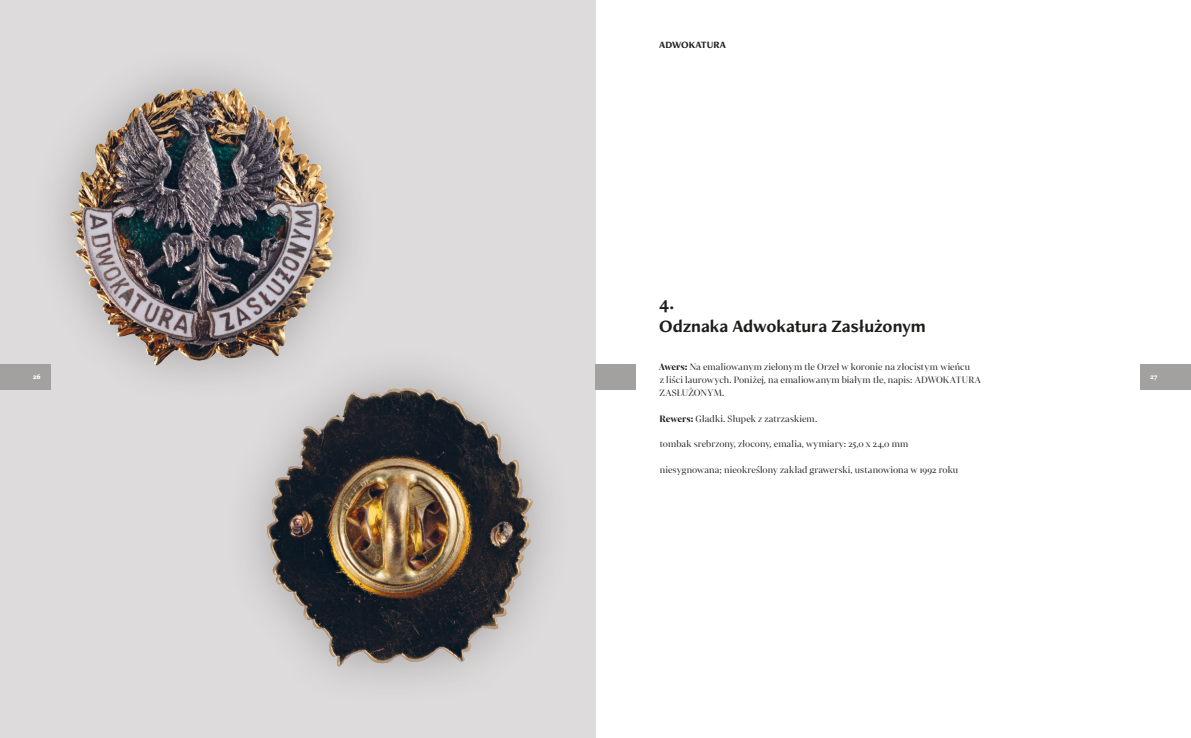
<style>
.page{position:relative;width:1191px;height:738px;background:#fff}
.page>*{position:absolute;margin:0;border:0;box-sizing:border-box;transform-origin:0 0}
.t1{font:700 18px/23px "Freight Neo Pro";letter-spacing:-.005em;color:#1d1d1b}
.t2{font:10px/12.8px "Mixta Pro";letter-spacing:.005em;color:#1d1d1b}
.t3{font:700 10px "Freight Neo Pro";color:#1d1d1b}
.t4{font:900 7.2px "Freight Neo Pro";color:#fff}
.s1{font-weight:700}
</style>
<div class="page">
<div style="left:0;top:0;width:595px;height:737px;background:#dddbdb"></div>
<div style="left:595px;top:364px;width:41px;height:25px;background:#a3a1a0"></div>
<div style="left:1140px;top:364px;width:51px;height:25px;background:#a3a1a0"></div>
<div style="left:0;top:364px;width:51px;height:25px;background:#a3a1a0"></div>
<div style="left:28px;top:43px;width:351px;height:364px;background:#dddbdb"></div>
<img style="left:57px;top:72px;width:290px;height:305px">
<div style="left:223px;top:342px;width:352px;height:366px;background:#dddbdb"></div>
<img style="left:254px;top:376px;width:293px;height:302px">
<p class="t3" style="left:659px;top:38px;width:68px">ADWOKATURA</p>
<h1 class="t1" style="left:659px;top:291px;width:268px">4.<br>Odznaka Adwokatura Zasłużonym</h1>
<p class="t2" style="left:659px;top:360px;width:324px"><span class="s1">Awers:</span> Na emaliowanym zielonym tle Orzeł w koronie na złocistym wieńcu<br>z liści laurowych. Poniżej, na emaliowanym białym tle, napis: ADWOKATURA<br>ZASŁUŻONYM.</p>
<p class="t2" style="left:659px;top:411px;width:159px"><span class="s1">Rewers:</span> Gładki. Słupek z zatrzaskiem.</p>
<p class="t2" style="left:660px;top:437px;width:250px">tombak srebrzony, złocony, emalia, wymiary: 25,0 x 24,0 mm</p>
<p class="t2" style="left:659px;top:462px;width:300px">niesygnowana; nieokreślony zakład grawerski, ustanowiona w 1992 roku</p>
<p class="t4" style="left:33px;top:372px;width:10px">26</p>
<p class="t4" style="left:1150px;top:372px;width:9px">27</p>
</div>
